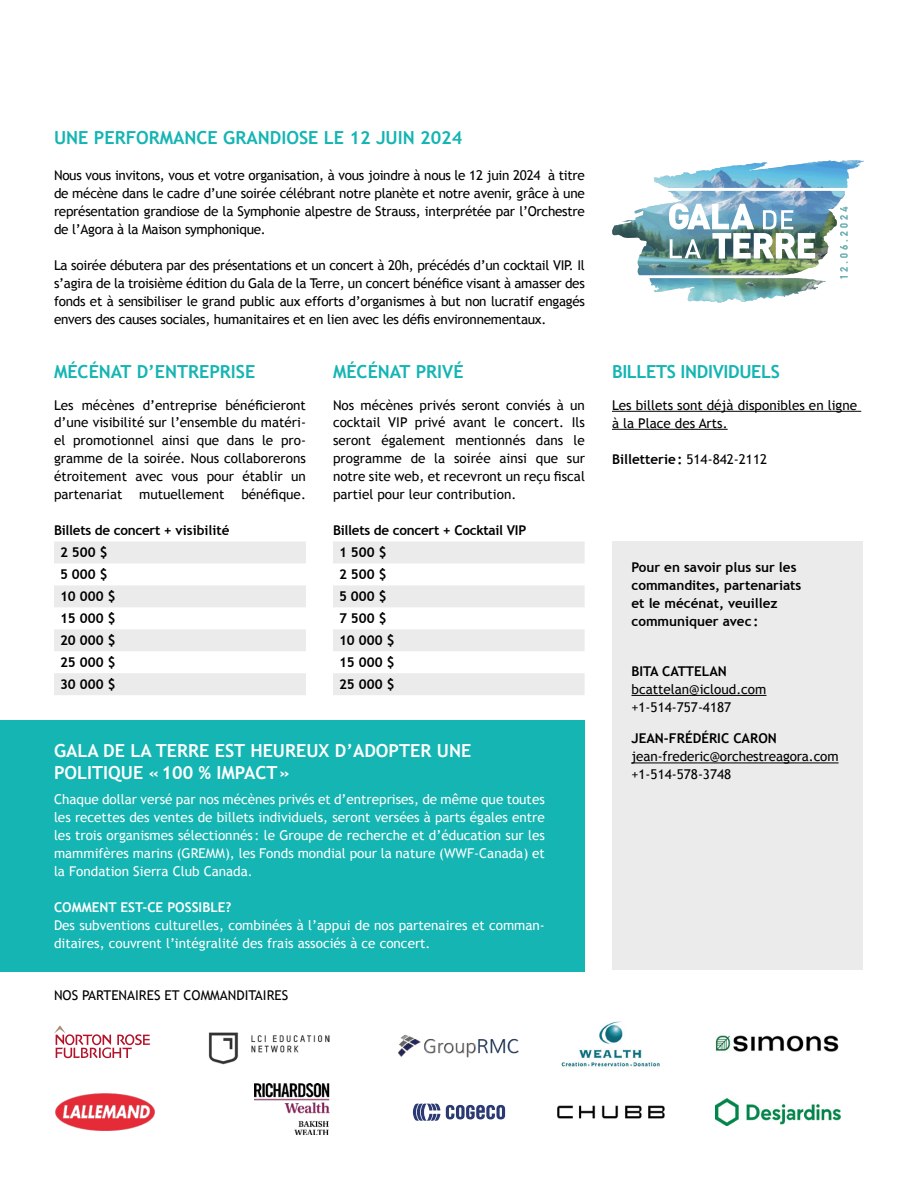
<style>
.page{position:relative;width:918px;height:1188px;background:#fff}
.page>*{position:absolute;margin:0;border:0;box-sizing:border-box;transform-origin:0 0}
.t1{font:700 18px "Trebuchet MS";color:#14b5b3}
.t2{font:700 18px/21.6px "Trebuchet MS";color:#fff}
.t3{font:700 18px "Trebuchet MS";letter-spacing:-.02em;color:#14b5b3}
.t4{font:13.5px/18px "Trebuchet MS";color:#000;text-align:justify}
.t5{font:13.5px/18px "Trebuchet MS";color:#fff;text-align:justify}
.t6{font:700 13.5px/21.9px "Trebuchet MS";color:#000}
.t7{font:700 13.5px/21.9px "Trebuchet MS";letter-spacing:-.02em;color:#000}
.t8{font:700 13.5px "Trebuchet MS";color:#fff}
.s1{font-weight:400}
</style>
<div class="page">
<div style="left:0;top:720px;width:585px;height:252px;background:#14b5b3"></div>
<img style="left:557px;top:1105px;width:108px;height:14px">
<svg style="left:54px;top:542px;width:252px;height:153px"></svg>
<hr style="left:612px;top:411px;width:249px;height:1px;background:#000">
<hr style="left:612px;top:429px;width:116px;height:1px;background:#000">
<div style="left:612px;top:542px;width:251px;height:428px;background:#ebebeb"></div>
<hr style="left:632px;top:695px;width:134px;height:1px;background:#000">
<hr style="left:632px;top:763px;width:207px;height:1px;background:#000">
<svg style="left:333px;top:542px;width:252px;height:153px"></svg>
<img style="left:612px;top:160px;width:252px;height:143px">
<img style="left:254px;top:1083px;width:76px;height:52px">
<svg style="left:413px;top:1104px;width:27px;height:17px"></svg>
<svg style="left:446px;top:1105px;width:59px;height:14px"></svg>
<img style="left:55px;top:1093px;width:100px;height:38px">
<img style="left:398px;top:1035px;width:121px;height:22px">
<img style="left:209px;top:1032px;width:120px;height:32px">
<svg style="left:54px;top:1025px;width:96px;height:33px"></svg>
<img style="left:715px;top:1035px;width:123px;height:17px">
<img style="left:561px;top:1021px;width:99px;height:46px">
<img style="left:715px;top:1099px;width:126px;height:27px">
<h1 class="t1" style="left:54px;top:126px;width:410px">UNE PERFORMANCE GRANDIOSE LE 12 JUIN 2024</h1>
<p class="t4" style="left:54px;top:166px;width:532px">Nous vous invitons, vous et votre organisation, à vous joindre à nous le 12 juin 2024 à titre de mécène dans le cadre d’une soirée célébrant notre planète et notre avenir, grâce à une représentation grandiose de la Symphonie alpestre de Strauss, interprétée par l’Orchestre de l’Agora à la Maison symphonique.</p>
<p class="t4" style="left:54px;top:256px;width:532px">La soirée débutera par des présentations et un concert à 20h, précédés d’un cocktail VIP. Il s’agira de la troisième édition du Gala de la Terre, un concert bénéfice visant à amasser des fonds et à sensibiliser le grand public aux efforts d’organismes à but non lucratif engagés envers des causes sociales, humanitaires et en lien avec les défis environnementaux.</p>
<h1 class="t1" style="left:54px;top:360px;width:203px">MÉCÉNAT D’ENTREPRISE</h1>
<p class="t4" style="left:54px;top:396px;width:254px">Les mécènes d’entreprise bénéficieront d’une visibilité sur l’ensemble du matéri&shy;el promotionnel ainsi que dans le pro&shy;gramme de la soirée. Nous collaborerons étroitement avec vous pour établir un partenariat mutuellement bénéfique.</p>
<p class="t6" style="left:60px;top:520px;width:171px;text-indent:-6px">Billets de concert + visibilité<br>2 500 $<br>5 000 $<br>10 000 $<br>15 000 $<br>20 000 $<br>25 000 $<br>30 000 $</p>
<h1 class="t1" style="left:333px;top:360px;width:132px">MÉCÉNAT PRIVÉ</h1>
<p class="t4" style="left:333px;top:396px;width:254px">Nos mécènes privés seront conviés à un cocktail VIP privé avant le concert. Ils seront également mentionnés dans le programme de la soirée ainsi que sur notre site web, et recevront un reçu fiscal partiel pour leur contribution.</p>
<p class="t7" style="left:339px;top:520px;width:189px;text-indent:-6px">Billets de concert + Cocktail VIP<br>1 500 $<br>2 500 $<br>5 000 $<br>7 500 $<br>10 000 $<br>15 000 $<br>25 000 $</p>
<h1 class="t2" style="left:54px;top:740px;width:419px">GALA DE LA TERRE EST HEUREUX D’ADOPTER UNE<br>POLITIQUE «100 % IMPACT»</h1>
<p class="t5" style="left:54px;top:790px;width:492px">Chaque dollar versé par nos mécènes privés et d’entreprises, de même que toutes les recettes des ventes de billets individuels, seront versées à parts égales entre les trois organismes sélectionnés : le Groupe de recherche et d’éducation sur les mammifères marins (GREMM), les Fonds mondial pour la nature (WWF-Canada) et la Fondation Sierra Club Canada.</p>
<p class="t8" style="left:54px;top:899px;width:179px">COMMENT EST-CE POSSIBLE?</p>
<p class="t5" style="left:54px;top:916px;width:492px">Des subventions culturelles, combinées à l’appui de nos partenaires et comman&shy;ditaires, couvrent l’intégralité des frais associés à ce concert.</p>
<p class="t4" style="left:54px;top:987px;width:236px">NOS PARTENAIRES ET COMMANDITAIRES</p>
<h1 class="t3" style="left:612px;top:360px;width:169px">BILLETS INDIVIDUELS</h1>
<p class="t4" style="left:612px;top:396px;width:247px">Les billets sont déjà disponibles en ligne à la Place des Arts.</p>
<p class="t6" style="left:612px;top:448px;width:157px">Billetterie: <span class="s1">514-842-2112</span></p>
<p class="t6" style="left:632px;top:558px;width:171px;line-height:18px">Pour en savoir plus sur les commandites, partenariats et le mécénat, veuillez communiquer avec:</p>
<p class="t6" style="left:632px;top:660px;width:97px">BITA CATTELAN</p>
<p class="t4" style="left:632px;top:680px;width:136px">bcattelan@icloud.com +1-514-757-4187</p>
<p class="t6" style="left:632px;top:727px;width:147px">JEAN-FRÉDÉRIC CARON</p>
<p class="t4" style="left:632px;top:748px;width:209px">jean-frederic@orchestreagora.com +1-514-578-3748</p>
</div>
